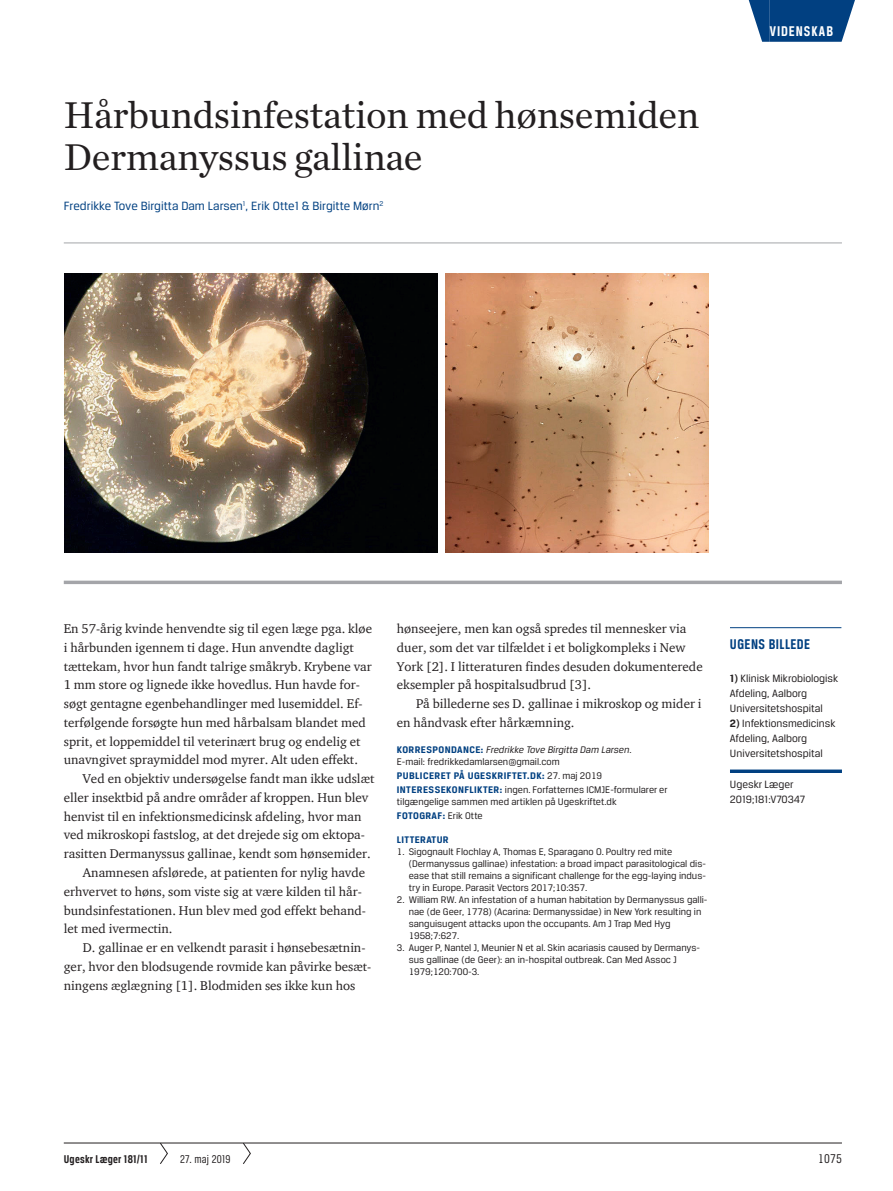
<style>
.page{position:relative;width:893px;height:1191px;background:#fff}
.page>*{position:absolute;margin:0;border:0;box-sizing:border-box;transform-origin:0 0}
.t1{font:39px/42px "Chronicle Text G1";letter-spacing:-.01em;color:#231f20}
.t2{font:700 15px "Breuer Condensed";letter-spacing:.03em;color:#014081}
.t3{font:700 15px "Breuer Condensed";letter-spacing:.065em;color:#fff}
.t4{font:13.5px "Breuer Condensed";color:#231f20}
.t5{font:13.05px/18.8px "ITC Charter Com";color:#231f20}
.t6{font:12.75px "Breuer Text";color:#014081}
.t7{font:700 12px "Breuer Condensed";letter-spacing:.02em;color:#231f20}
.t8{font:12px "Breuer Condensed";letter-spacing:.02em;color:#231f20}
.t9{font:11.25px/15px "Breuer Text";color:#231f20}
.t10{font:10.2px/12px "Breuer Text";color:#231f20}
.t11{font:700 10.2px/14.1px "Breuer Text";letter-spacing:.04em;color:#014081}
.s1{font-weight:700;color:#014081}
.s2{font-style:italic}
.s3{font-weight:400;color:#231f20}
.s4{font-weight:700}
</style>
<div class="page">
<hr style="left:64px;top:1142px;width:778px;height:1px;background:#231f20">
<div style="left:770px;top:0;width:64px;height:42px;background:#014081"></div>
<svg style="left:749px;top:0;width:21px;height:42px"></svg>
<svg style="left:834px;top:0;width:21px;height:42px"></svg>
<svg style="left:159px;top:1142px;width:9px;height:22px"></svg>
<svg style="left:242px;top:1142px;width:9px;height:22px"></svg>
<svg style="left:64px;top:580px;width:778px;height:4px;background:#b2b3b6"></svg>
<hr style="left:64px;top:242px;width:778px;height:1px;background:#a4a5a9">
<svg style="left:730px;top:769px;width:112px;height:4px"></svg>
<hr style="left:730px;top:627px;width:111px;height:1px;background:#014081">
<img style="left:64px;top:273px;width:374px;height:279px">
<img style="left:446px;top:273px;width:263px;height:279px">
<h1 class="t1" style="left:64px;top:92px;width:637px">Hårbundsinfestation med hønsemiden<br>Dermanyssus gallinae</h1>
<p class="t6" style="left:64px;top:199px;width:321px">Fredrikke Tove Birgitta Dam Larsen<sup>1</sup>, Erik Otte1 &amp; Birgitte Mørn<sup>2</sup></p>
<p class="t3" style="left:770px;top:23px;width:65px">VIDENSKAB</p>
<p class="t5" style="left:64px;top:619px;width:310px">En 57-årig kvinde henvendte sig til egen læge pga. kløe i hårbunden igennem ti dage. Hun anvendte dagligt tættekam, hvor hun fandt talrige småkryb. Krybene var 1 mm store og lignede ikke hovedlus. Hun havde for&shy;søgt gentagne egenbehandlinger med lusemiddel. Ef&shy;terfølgende forsøgte hun med hårbalsam blandet med sprit, et loppemiddel til veterinært brug og endelig et unavngivet spraymiddel mod myrer. Alt uden effekt.</p>
<p class="t5" style="left:83px;top:769px;width:293px">Ved en objektiv undersøgelse fandt man ikke udslæt</p>
<p class="t5" style="left:64px;top:788px;width:306px">eller insektbid på andre områder af kroppen. Hun blev</p>
<p class="t5" style="left:64px;top:806px;width:299px">henvist til en infektionsmedicinsk afdeling, hvor man</p>
<p class="t5" style="left:64px;top:825px;width:303px">ved mikroskopi fastslog, at det drejede sig om ektopa-</p>
<p class="t5" style="left:64px;top:844px;width:308px">rasitten Dermanyssus gallinae, kendt som hønsemider.</p>
<p class="t5" style="left:83px;top:863px;width:284px">Anamnesen afslørede, at patienten for nylig havde</p>
<p class="t5" style="left:64px;top:881px;width:300px">erhvervet to høns, som viste sig at være kilden til hår-</p>
<p class="t5" style="left:64px;top:900px;width:304px">bundsinfestationen. Hun blev med god effekt behand-</p>
<p class="t5" style="left:64px;top:919px;width:110px">let med ivermectin.</p>
<p class="t5" style="left:83px;top:938px;width:284px">D. gallinae er en velkendt parasit i hønsebesætnin-</p>
<p class="t5" style="left:64px;top:956px;width:309px">ger, hvor den blodsugende rovmide kan påvirke besæt-</p>
<p class="t5" style="left:64px;top:975px;width:293px">ningens æglægning [1]. Blodmiden ses ikke kun hos</p>
<p class="t5" style="left:397px;top:619px;width:307px">hønseejere, men kan også spredes til mennesker via duer, som det var tilfældet i et boligkompleks i New York [2]. I litteraturen findes desuden dokumenterede eksempler på hospitalsudbrud [3].</p>
<p class="t5" style="left:397px;top:694px;width:306px;text-indent:19px">På billederne ses D. gallinae i mikroskop og mider i en håndvask efter hårkæmning.</p>
<p class="t10" style="left:397px;top:743px;width:236px"><span class="s1">KORRESPONDANCE:</span> <span class="s2">Fredrikke Tove Birgitta Dam Larsen</span>.<br>E-mail: fredrikkedamlarsen@gmail.com</p>
<p class="t11" style="left:397px;top:768px;width:272px">PUBLICERET PÅ UGESKRIFTET.DK: <span class="s3">27. maj 2019<br></span>INTERESSEKONFLIKTER: <span class="s3">ingen. Forfatternes ICMJE-formularer er</span></p>
<p class="t10" style="left:397px;top:795px;width:221px;line-height:14.1px">tilgængelige sammen med artiklen på Ugeskriftet.dk<br><span class="s1">FOTOGRAF:</span> Erik Otte</p>
<p class="t11" style="left:397px;top:832px;width:53px">LITTERATUR</p>
<p class="t10" style="left:409px;top:845px;width:299px;text-indent:-12px">1. Sigognault Flochlay A, Thomas E, Sparagano O. Poultry red mite (Dermanyssus gallinae) infestation: a broad impact parasitological dis&shy;ease that still remains a significant challenge for the egg-laying indus&shy;try in Europe. Parasit Vectors 2017;10:357.</p>
<p class="t10" style="left:409px;top:893px;width:300px;text-indent:-12px">2. William RW. An infestation of a human habitation by Dermanyssus galli&shy;nae (de Geer, 1778) (Acarina: Dermanyssidae) in New York resulting in sanguisugent attacks upon the occupants. Am J Trap Med Hyg 1958;7:627.</p>
<p class="t10" style="left:409px;top:941px;width:293px;text-indent:-12px">3. Auger P, Nantel J, Meunier N et al. Skin acariasis caused by Dermanys&shy;sus gallinae (de Geer): an in-hospital outbreak. Can Med Assoc J<br>1979;120:700-3.</p>
<p class="t2" style="left:730px;top:636px;width:82px">UGENS BILLEDE</p>
<p class="t9" style="left:730px;top:670px;width:110px"><span class="s4">1)</span> Klinisk Mikrobiologisk<br>Afdeling, Aalborg<br>Universitetshospital</p>
<p class="t9" style="left:730px;top:715px;width:107px"><span class="s4">2)</span> Infektionsmedicinsk<br>Afdeling, Aalborg<br>Universitetshospital</p>
<p class="t9" style="left:730px;top:776px;width:77px">Ugeskr Læger<br>2019;181:V70347</p>
<p class="t7" style="left:64px;top:1152px;width:85px">Ugeskr Læger 181/11</p>
<p class="t8" style="left:180px;top:1152px;width:52px">27. maj 2019</p>
<p class="t4" style="left:818px;top:1150px;width:25px">1075</p>
</div>
